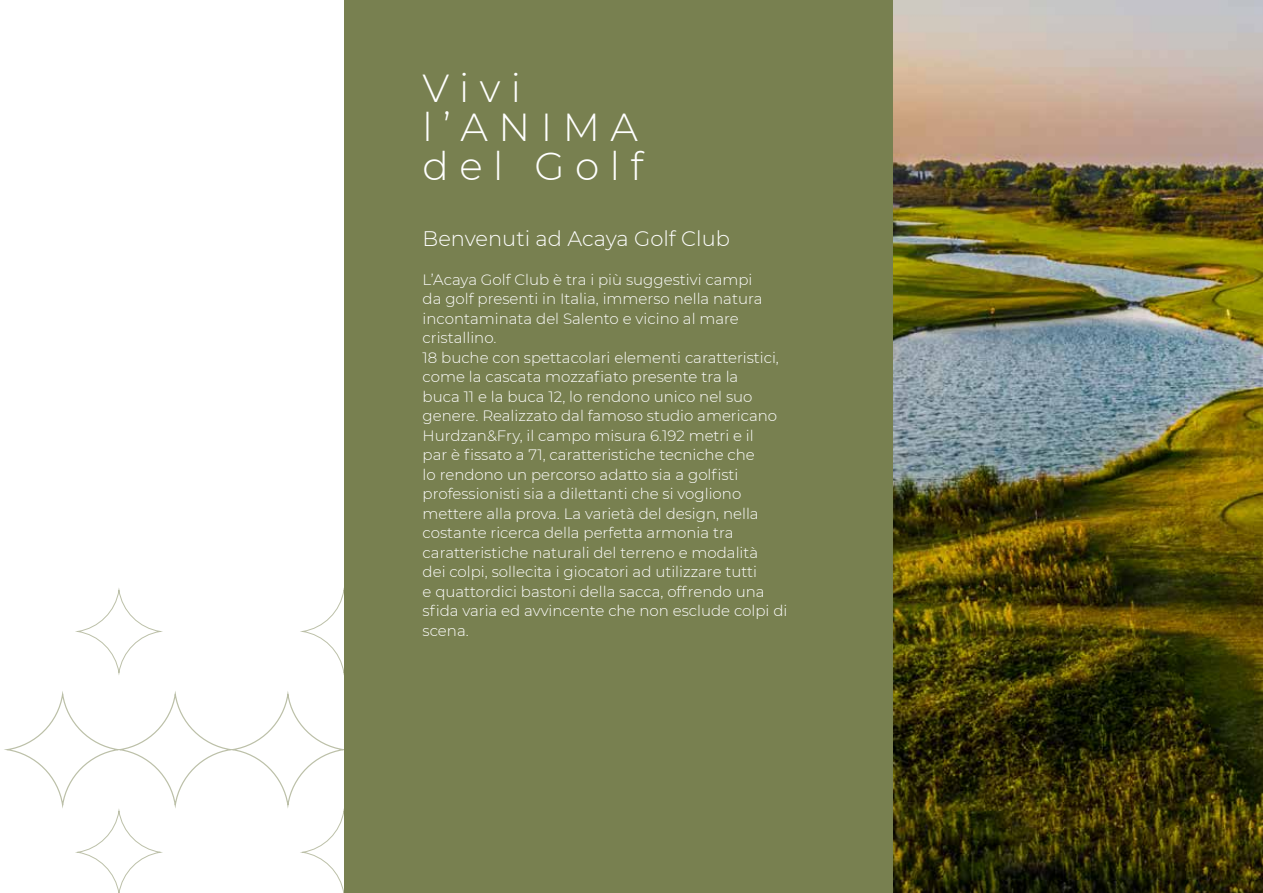
<style>
.page{position:relative;width:1263px;height:893px;background:#fff}
.page>*{position:absolute;margin:0;border:0;box-sizing:border-box;transform-origin:0 0}
.t1{font:300 39px/39px "Montserrat";letter-spacing:.27em;color:#fff}
.t2{font:300 21px "Montserrat";color:#fff}
.t3{font:300 15px/19.5px "Montserrat";color:#fff}
</style>
<div class="page">
<div style="left:344px;top:0;width:655px;height:893px;background:#788050"></div>
<img style="left:893px;top:0;width:370px;height:893px">
<svg style="left:77px;top:810px;width:84px;height:83px"></svg>
<svg style="left:302px;top:810px;width:42px;height:83px"></svg>
<h1 class="t1" style="left:423px;top:67px;width:222px">Vivi l’ANIMA del Golf</h1>
<h2 class="t2" style="left:423px;top:224px;width:309px">Benvenuti ad Acaya Golf Club</h2>
<p class="t3" style="left:423px;top:269px;width:366px">L’Acaya Golf Club è tra i più suggestivi campi<br>da golf presenti in Italia, immerso nella natura incontaminata del Salento e vicino al mare cristallino.<br>18 buche con spettacolari elementi caratteristici, come la cascata mozzafiato presente tra la<br>buca 11 e la buca 12, lo rendono unico nel suo genere. Realizzato dal famoso studio americano Hurdzan&amp;Fry, il campo misura 6.192 metri e il<br>par è fissato a 71, caratteristiche tecniche che<br>lo rendono un percorso adatto sia a golfisti professionisti sia a dilettanti che si vogliono mettere alla prova. La varietà del design, nella costante ricerca della perfetta armonia tra caratteristiche naturali del terreno e modalità<br>dei colpi, sollecita i giocatori ad utilizzare tutti<br>e quattordici bastoni della sacca, offrendo una sfida varia ed avvincente che non esclude colpi di scena.</p>
</div>
